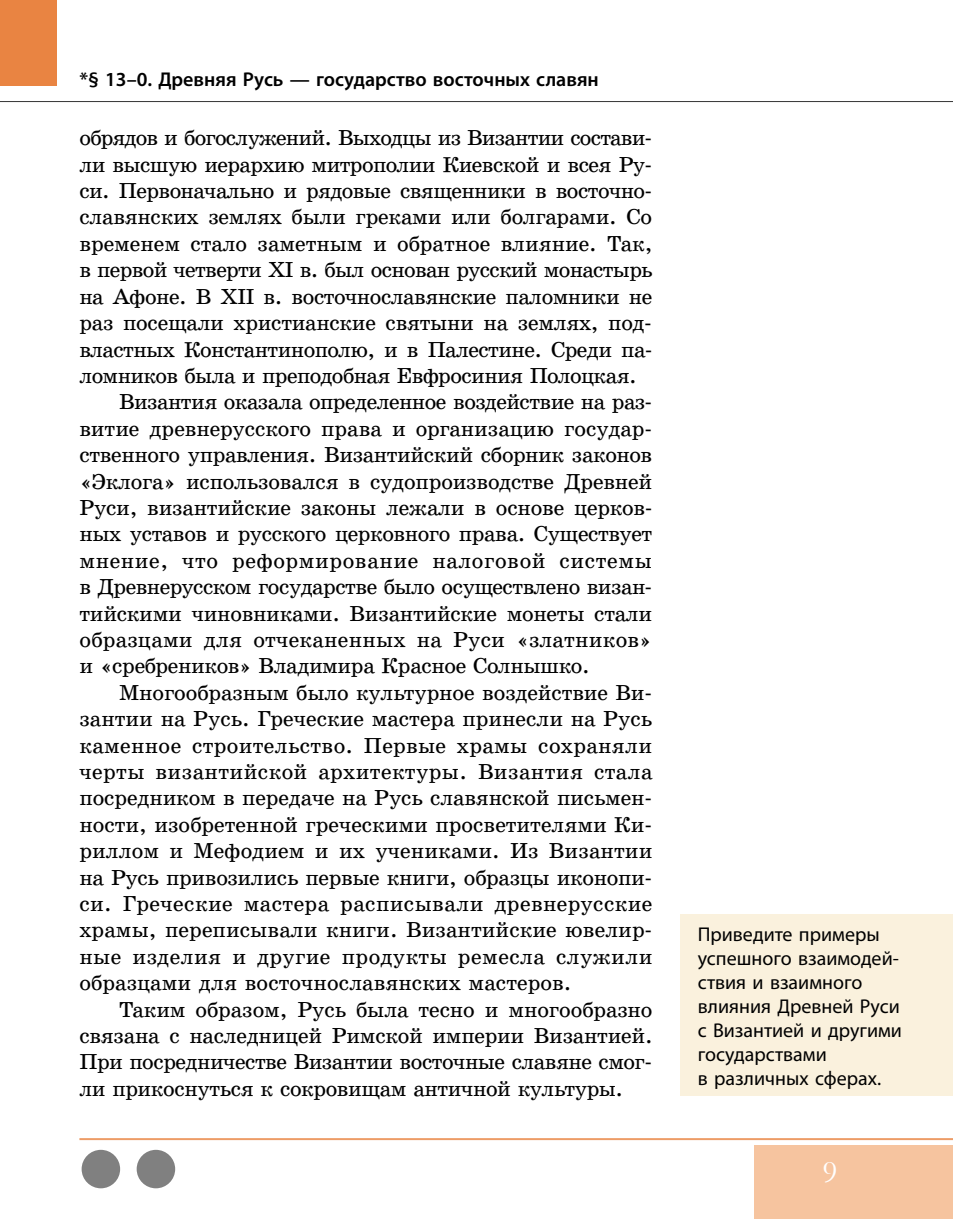
<style>
.page{position:relative;width:953px;height:1219px;background:#fff}
.page>*{position:absolute;margin:0;border:0;box-sizing:border-box;transform-origin:0 0}
.t1{font:32px "Garamond";color:#fff}
.t2{font:22px "School Book Web";letter-spacing:-.015em;color:#000}
.t3{font:22px "School Book Web";letter-spacing:.015em;color:#000}
.t4{font:22px "School Book Web";letter-spacing:.01em;color:#000}
.t5{font:22px "School Book Web";letter-spacing:-.04em;color:#000}
.t6{font:22px "School Book Web";letter-spacing:-.035em;color:#000}
.t7{font:22px "School Book Web";letter-spacing:.025em;color:#000}
.t8{font:22px "School Book Web";letter-spacing:.02em;color:#000}
.t9{font:20px/24px "Myriad Pro";color:#000}
.t10{font:600 20px "Myriad Pro";color:#000}
</style>
<div class="page">
<hr style="left:0;top:101px;width:952px;height:1px;background:#000">
<div style="left:0;top:0;width:57px;height:86px;background:#e98442"></div>
<div style="left:754px;top:1145px;width:198px;height:74px;background:#f6c49f"></div>
<div style="left:82px;top:1150px;width:38px;height:38px;background:#808080;border-radius:50%"></div>
<div style="left:137px;top:1150px;width:38px;height:38px;background:#808080;border-radius:50%"></div>
<hr style="left:79px;top:1138px;width:873px;height:2px;background:#e98442">
<div style="left:680px;top:914px;width:272px;height:182px;background:#faf1dd"></div>
<p class="t10" style="left:79px;top:67px;width:521px">*§ 13–0. Древняя Русь — государство восточных славян</p>
<p class="t5" style="left:79px;top:125px;width:574px">обрядов и богослужений. Выходцы из Византии состави‑</p>
<p class="t2" style="left:79px;top:151px;width:574px">ли высшую иерархию митрополии Киевской и всея Ру‑</p>
<p class="t2" style="left:79px;top:178px;width:571px">си. Первоначально и рядовые священники в восточно-</p>
<p class="t2" style="left:79px;top:204px;width:574px">славянских землях были греками или болгарами. Со</p>
<p class="t2" style="left:79px;top:230px;width:574px">временем стало заметным и обратное влияние. Так,</p>
<p class="t6" style="left:79px;top:257px;width:574px">в первой четверти XI в. был основан русский монастырь</p>
<p class="t2" style="left:79px;top:283px;width:574px">на Афоне. В XII в. восточнославянские паломники не</p>
<p class="t2" style="left:79px;top:310px;width:574px">раз посещали христианские святыни на землях, под‑</p>
<p class="t2" style="left:79px;top:336px;width:574px">властных Константинополю, и в Палестине. Среди па‑</p>
<p class="t2" style="left:79px;top:362px;width:558px">ломников была и преподобная Евфросиния Полоцкая.</p>
<p class="t2" style="left:119px;top:389px;width:534px">Византия оказала определенное воздействие на раз‑</p>
<p class="t2" style="left:79px;top:415px;width:574px">витие древнерусского права и организацию государ‑</p>
<p class="t2" style="left:79px;top:442px;width:574px">ственного управления. Византийский сборник законов</p>
<p class="t2" style="left:79px;top:468px;width:574px">«Эклога» использовался в судопроизводстве Древней</p>
<p class="t2" style="left:79px;top:494px;width:574px">Руси, византийские законы лежали в основе церков‑</p>
<p class="t2" style="left:79px;top:521px;width:574px">ных уставов и русского церковного права. Существует</p>
<p class="t7" style="left:79px;top:547px;width:574px">мнение, что реформирование налоговой системы</p>
<p class="t2" style="left:79px;top:574px;width:574px">в Древнерусском государстве было осуществлено визан‑</p>
<p class="t2" style="left:79px;top:600px;width:574px">тийскими чиновниками. Византийские монеты стали</p>
<p class="t4" style="left:79px;top:626px;width:574px">образцами для отчеканенных на Руси «златников»</p>
<p class="t2" style="left:79px;top:653px;width:511px">и «сребреников» Владимира Красное Солнышко.</p>
<p class="t2" style="left:119px;top:679px;width:534px">Многообразным было культурное воздействие Ви‑</p>
<p class="t2" style="left:79px;top:706px;width:574px">зантии на Русь. Греческие мастера принесли на Русь</p>
<p class="t4" style="left:79px;top:732px;width:574px">каменное строительство. Первые храмы сохраняли</p>
<p class="t3" style="left:79px;top:758px;width:574px">черты византийской архитектуры. Византия стала</p>
<p class="t2" style="left:79px;top:785px;width:574px">посредником в передаче на Русь славянской письмен‑</p>
<p class="t2" style="left:79px;top:811px;width:574px">ности, изобретенной греческими просветителями Ки‑</p>
<p class="t2" style="left:79px;top:838px;width:574px">риллом и Мефодием и их учениками. Из Византии</p>
<p class="t2" style="left:79px;top:864px;width:571px">на Русь привозились первые книги, образцы иконопи-</p>
<p class="t3" style="left:79px;top:890px;width:574px">си. Греческие мастера расписывали древнерусские</p>
<p class="t2" style="left:79px;top:917px;width:574px">храмы, переписывали книги. Византийские ювелир‑</p>
<p class="t8" style="left:79px;top:943px;width:574px">ные изделия и другие продукты ремесла служили</p>
<p class="t2" style="left:79px;top:970px;width:493px">образцами для восточнославянских мастеров.</p>
<p class="t2" style="left:119px;top:996px;width:534px">Таким образом, Русь была тесно и многообразно</p>
<p class="t2" style="left:79px;top:1022px;width:574px">связана с наследницей Римской империи Византией.</p>
<p class="t2" style="left:79px;top:1049px;width:574px">При посредничестве Византии восточные славяне смог‑</p>
<p class="t2" style="left:79px;top:1075px;width:545px">ли прикоснуться к сокровищам античной культуры.</p>
<p class="t9" style="left:697px;top:922px;width:206px">Приведите примеры успешного взаимодей&shy;ствия и взаимного влияния Древней Руси с Византией и другими государствами<br>в различных сферах.</p>
<h1 class="t1" style="left:822px;top:1150px;width:17px">9</h1>
</div>
